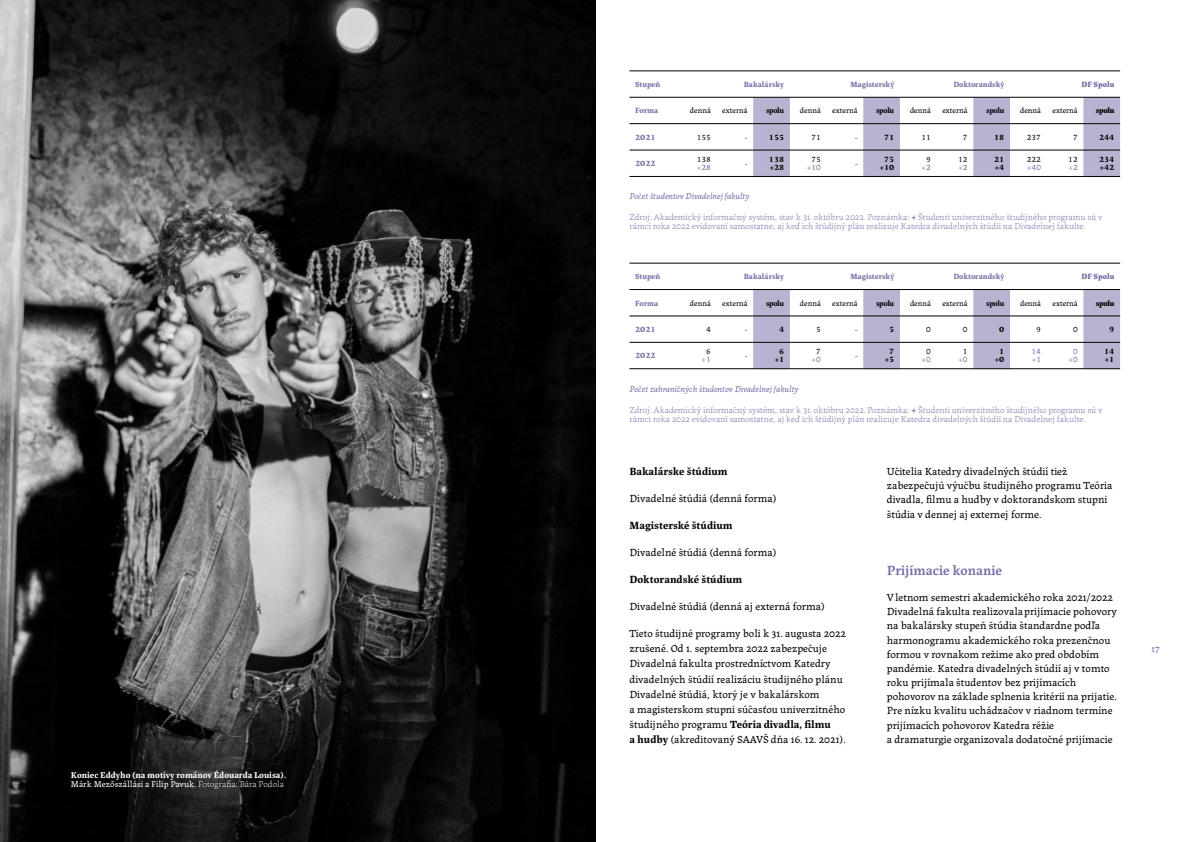
<style>
.page{position:relative;width:1191px;height:842px;background:#fff}
.page>*{position:absolute;margin:0;border:0;box-sizing:border-box;transform-origin:0 0}
.t1{font:600 14px "Labrada";color:#7368a3}
.t2{font:11px/14.2px "Labrada";color:#000}
.t3{font:700 11px "Labrada";color:#000}
.t4{font:10px "Labrada";color:#7368a3}
.t5{font:300 9px/9px "Labrada";color:#7368a3}
.t6{font:700 9px/9px "Labrada";color:#fff}
.t7{font:italic 9px "Labrada";color:#7368a3}
.t8{font:8px "Labrada";letter-spacing:-.005em;color:#000}
.t9{font:700 8px "Labrada";color:#7368a3}
.t10{font:700 8px/8px "Labrada";letter-spacing:-.04em;color:#000}
.t11{font:8px/8px "Labrada";color:#7368a3}
.t12{font:800 8px "Labrada";color:#7368a3}
.t13{font:800 8px "Labrada";letter-spacing:-.04em;color:#000}
.s1{font-weight:400}
.s2{font-weight:300}
.s3{font-weight:700}
</style>
<div class="page">
<svg style="left:753px;top:98px;width:367px;height:78px"></svg>
<hr style="left:629px;top:70px;width:491px;height:1px;background:#000">
<hr style="left:629px;top:97px;width:491px;height:1px;background:#000">
<hr style="left:629px;top:123px;width:491px;height:1px;background:#000">
<hr style="left:629px;top:150px;width:491px;height:1px;background:#000">
<hr style="left:629px;top:176px;width:491px;height:1px;background:#000">
<svg style="left:753px;top:290px;width:367px;height:78px"></svg>
<hr style="left:629px;top:263px;width:491px;height:1px;background:#000">
<hr style="left:629px;top:289px;width:491px;height:1px;background:#000">
<hr style="left:629px;top:315px;width:491px;height:1px;background:#000">
<hr style="left:629px;top:342px;width:491px;height:1px;background:#000">
<hr style="left:629px;top:368px;width:491px;height:1px;background:#000">
<img style="left:0;top:0;width:595px;height:842px">
<p class="t6" style="left:71px;top:770px;width:217px">Koniec Eddyho (na motívy románov Édouarda Louisa).<br><span class="s1">Márk Mezőszállási a Filip Pavuk.</span> <span class="s2">Fotografia: Bára Podola</span></p>
<p class="t9" style="left:635px;top:78px;width:27px">Stupeň</p>
<p class="t9" style="left:744px;top:78px;width:42px">Bakalársky</p>
<p class="t9" style="left:850px;top:78px;width:45px">Magisterský</p>
<p class="t9" style="left:953px;top:78px;width:52px">Doktorandský</p>
<p class="t12" style="left:1081px;top:78px;width:34px">DF Spolu</p>
<p class="t9" style="left:635px;top:104px;width:25px">Forma</p>
<p class="t8" style="left:690px;top:104px;width:22px">denná</p>
<p class="t8" style="left:722px;top:104px;width:27px">externá</p>
<p class="t10" style="left:766px;top:106px;width:20px">spolu</p>
<p class="t8" style="left:800px;top:104px;width:22px">denná</p>
<p class="t8" style="left:832px;top:104px;width:27px">externá</p>
<p class="t10" style="left:876px;top:106px;width:20px">spolu</p>
<p class="t8" style="left:910px;top:104px;width:22px">denná</p>
<p class="t8" style="left:942px;top:104px;width:27px">externá</p>
<p class="t10" style="left:986px;top:106px;width:20px">spolu</p>
<p class="t8" style="left:1020px;top:104px;width:22px">denná</p>
<p class="t8" style="left:1052px;top:104px;width:27px">externá</p>
<p class="t13" style="left:1095px;top:104px;width:20px">spolu</p>
<p class="t9" style="left:635px;top:131px;width:22px">2021</p>
<p class="t8" style="left:696px;top:131px;width:16px">155</p>
<p class="t8" style="left:745px;top:131px;width:4px">-</p>
<p class="t10" style="left:769px;top:132px;width:17px">155</p>
<p class="t8" style="left:811px;top:131px;width:11px">71</p>
<p class="t8" style="left:855px;top:131px;width:4px">-</p>
<p class="t10" style="left:884px;top:132px;width:12px">71</p>
<p class="t8" style="left:921px;top:131px;width:11px">11</p>
<p class="t8" style="left:963px;top:131px;width:6px">7</p>
<p class="t10" style="left:994px;top:132px;width:12px">18</p>
<p class="t8" style="left:1026px;top:131px;width:16px">237</p>
<p class="t8" style="left:1073px;top:131px;width:6px">7</p>
<p class="t10" style="left:1099px;top:132px;width:17px">244</p>
<p class="t9" style="left:635px;top:157px;width:22px">2022</p>
<p class="t8" style="left:745px;top:157px;width:4px">-</p>
<p class="t10" style="left:769px;top:155px;width:17px">138 +28</p>
<p class="t8" style="left:811px;top:153px;width:11px">75</p>
<p class="t8" style="left:855px;top:157px;width:4px">-</p>
<p class="t10" style="left:879px;top:155px;width:16px;text-align:center">75 +10</p>
<p class="t8" style="left:926px;top:153px;width:6px">9</p>
<p class="t8" style="left:958px;top:153px;width:11px">12</p>
<p class="t11" style="left:958px;top:163px;width:11px">+2</p>
<p class="t10" style="left:994px;top:155px;width:12px">21 +4</p>
<p class="t8" style="left:1026px;top:153px;width:16px">222</p>
<p class="t8" style="left:1068px;top:153px;width:11px">12</p>
<p class="t11" style="left:1068px;top:163px;width:11px">+2</p>
<p class="t10" style="left:1099px;top:155px;width:17px">234 +42</p>
<p class="t8" style="left:696px;top:153px;width:16px">138</p>
<p class="t11" style="left:696px;top:163px;width:16px">+28</p>
<p class="t11" style="left:807px;top:163px;width:16px">+10</p>
<p class="t11" style="left:921px;top:163px;width:11px">+2</p>
<p class="t11" style="left:1027px;top:163px;width:16px">+40</p>
<p class="t7" style="left:629px;top:189px;width:122px">Počet študentov Divadelnej fakulty</p>
<p class="t5" style="left:629px;top:212px;width:474px">Zdroj: Akademický informačný systém, stav k 31. októbru 2022. Poznámka: <span class="s3">+</span> Študenti univerzitného študijného programu sú v rámci roka 2022 evidovaní samostatne, aj keď ich štúdijný plán realizuje Katedra divadelných štúdií na Divadelnej fakulte.</p>
<p class="t9" style="left:635px;top:270px;width:27px">Stupeň</p>
<p class="t9" style="left:744px;top:270px;width:42px">Bakalársky</p>
<p class="t9" style="left:850px;top:270px;width:45px">Magisterský</p>
<p class="t9" style="left:953px;top:270px;width:52px">Doktorandský</p>
<p class="t12" style="left:1081px;top:270px;width:34px">DF Spolu</p>
<p class="t9" style="left:635px;top:296px;width:25px">Forma</p>
<p class="t8" style="left:690px;top:296px;width:22px">denná</p>
<p class="t8" style="left:722px;top:296px;width:27px">externá</p>
<p class="t10" style="left:766px;top:298px;width:20px">spolu</p>
<p class="t8" style="left:800px;top:296px;width:22px">denná</p>
<p class="t8" style="left:832px;top:296px;width:27px">externá</p>
<p class="t10" style="left:876px;top:298px;width:20px">spolu</p>
<p class="t8" style="left:910px;top:296px;width:22px">denná</p>
<p class="t8" style="left:942px;top:296px;width:27px">externá</p>
<p class="t10" style="left:986px;top:298px;width:20px">spolu</p>
<p class="t8" style="left:1020px;top:296px;width:22px">denná</p>
<p class="t8" style="left:1052px;top:296px;width:27px">externá</p>
<p class="t13" style="left:1095px;top:296px;width:20px">spolu</p>
<p class="t9" style="left:635px;top:323px;width:22px">2021</p>
<p class="t8" style="left:706px;top:323px;width:6px">4</p>
<p class="t8" style="left:745px;top:323px;width:4px">-</p>
<p class="t10" style="left:779px;top:325px;width:7px">4</p>
<p class="t8" style="left:816px;top:323px;width:6px">5</p>
<p class="t8" style="left:855px;top:323px;width:4px">-</p>
<p class="t10" style="left:889px;top:325px;width:7px">5</p>
<p class="t8" style="left:926px;top:323px;width:6px">0</p>
<p class="t8" style="left:963px;top:323px;width:6px">0</p>
<p class="t10" style="left:999px;top:325px;width:7px">0</p>
<p class="t8" style="left:1036px;top:323px;width:6px">9</p>
<p class="t8" style="left:1073px;top:323px;width:6px">0</p>
<p class="t10" style="left:1109px;top:325px;width:7px">9</p>
<p class="t9" style="left:635px;top:349px;width:22px">2022</p>
<p class="t8" style="left:745px;top:349px;width:4px">-</p>
<p class="t10" style="left:774px;top:347px;width:11px;text-align:center">6 +1</p>
<p class="t8" style="left:816px;top:345px;width:6px">7</p>
<p class="t8" style="left:855px;top:349px;width:4px">-</p>
<p class="t10" style="left:885px;top:347px;width:11px;text-align:center">7 +5</p>
<p class="t8" style="left:926px;top:345px;width:6px">0</p>
<p class="t8" style="left:963px;top:345px;width:6px">1</p>
<p class="t11" style="left:958px;top:355px;width:11px">+0</p>
<p class="t10" style="left:995px;top:347px;width:11px;text-align:center">1 +0</p>
<p class="t11" style="left:1031px;top:347px;width:11px">14 +1</p>
<p class="t11" style="left:1068px;top:347px;width:11px;text-align:center">0 +0</p>
<p class="t10" style="left:1104px;top:347px;width:12px">14 +1</p>
<p class="t8" style="left:706px;top:345px;width:6px">6</p>
<p class="t11" style="left:701px;top:355px;width:11px">+1</p>
<p class="t11" style="left:811px;top:355px;width:11px">+0</p>
<p class="t11" style="left:921px;top:355px;width:11px">+0</p>
<p class="t7" style="left:629px;top:381px;width:171px">Počet zahraničných študentov Divadelnej fakulty</p>
<p class="t5" style="left:629px;top:404px;width:474px">Zdroj: Akademický informačný systém, stav k 31. októbru 2022. Poznámka: <span class="s3">+</span> Študenti univerzitného študijného programu sú v rámci roka 2022 evidovaní samostatne, aj keď ich štúdijný plán realizuje Katedra divadelných štúdií na Divadelnej fakulte.</p>
<p class="t3" style="left:629px;top:462px;width:100px">Bakalárske štúdium</p>
<p class="t2" style="left:629px;top:490px;width:149px">Divadelné štúdiá (denná forma)</p>
<p class="t3" style="left:629px;top:516px;width:105px">Magisterské štúdium</p>
<p class="t2" style="left:629px;top:544px;width:149px">Divadelné štúdiá (denná forma)</p>
<p class="t3" style="left:629px;top:571px;width:114px">Doktorandské štúdium</p>
<p class="t2" style="left:629px;top:598px;width:197px">Divadelné štúdiá (denná aj externá forma)</p>
<p class="t2" style="left:629px;top:625px;width:218px;line-height:15.1px">Tieto študijné programy boli k 31. augusta 2022 zrušené. Od 1. septembra 2022 zabezpečuje Divadelná fakulta prostredníctvom Katedry divadelných štúdií realizáciu študijného plánu Divadelné štúdiá, ktorý je v bakalárskom<br>a magisterskom stupni súčasťou univerzitného študijného programu <span class="s3">Teória divadla, filmu<br>a hudby</span> (akreditovaný SAAVŠ dňa 16. 12. 2021).</p>
<p class="t2" style="left:886px;top:463px;width:227px">Učitelia Katedry divadelných štúdií tiež zabezpečujú výučbu študijného programu Teória divadla, filmu a hudby v doktorandskom stupni štúdia v dennej aj externej forme.</p>
<p class="t1" style="left:886px;top:559px;width:117px">Prijímacie konanie</p>
<p class="t2" style="left:886px;top:589px;width:231px">Vletnom semestri akademického roka 2021/2022<br>Divadelná fakulta realizovalaprijímacie pohovory na bakalársky stupeň štúdia štandardne podľa harmonogramu akademického roka prezenčnou formou v rovnakom režime ako pred obdobím pandémie. Katedra divadelných štúdií aj v tomto roku prijímala študentov bez prijímacích pohovorov na základe splnenia kritérií na prijatie.<br>Pre nízku kvalitu uchádzačov v riadnom termíne prijímacích pohovorov Katedra réžie<br>a dramaturgie organizovala dodatočné prijímacie</p>
<p class="t4" style="left:1151px;top:641px;width:9px">17</p>
</div>
